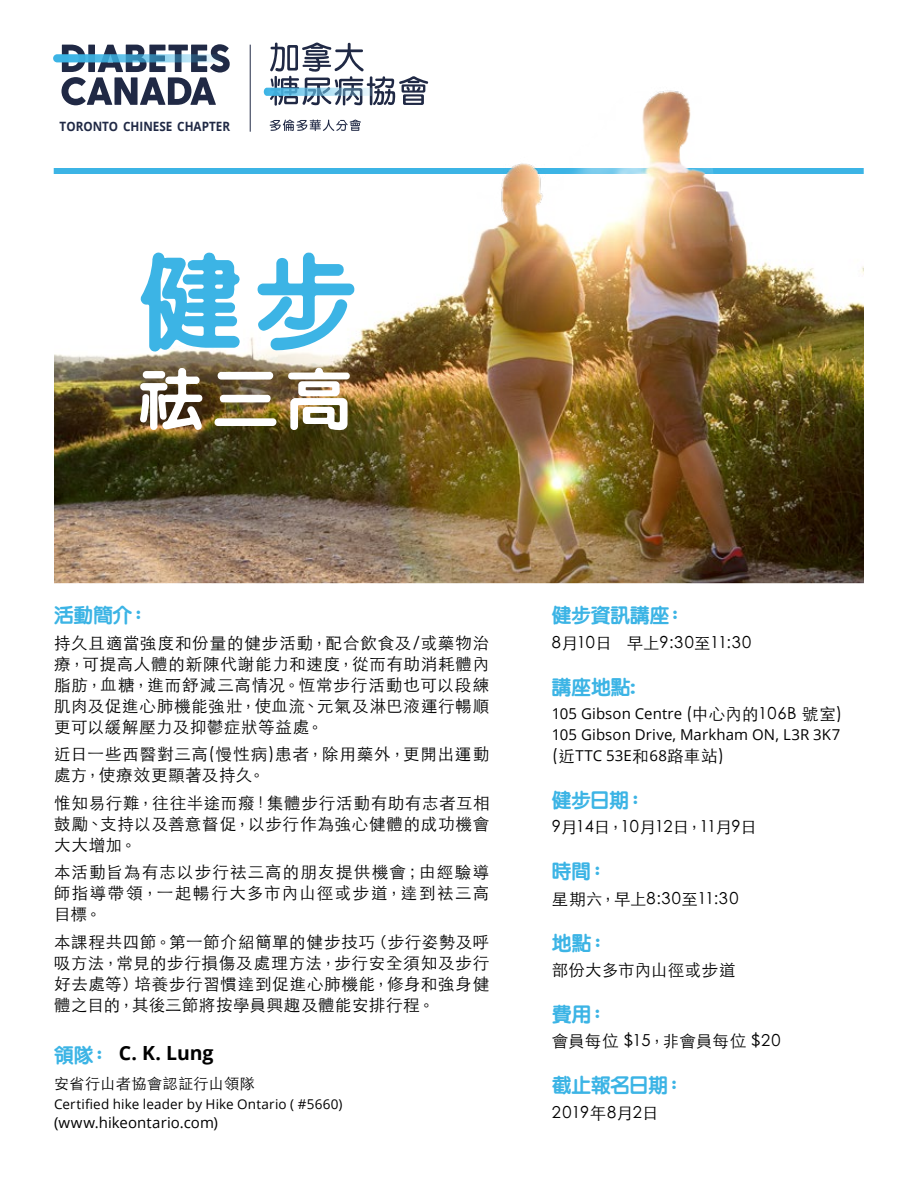
<style>
.page{position:relative;width:918px;height:1188px;background:#fff}
.page>*{position:absolute;margin:0;border:0;box-sizing:border-box;transform-origin:0 0}
.t1{font:800 101.7px "Han Wang Yen";color:#3cb4e5}
.t2{font:800 64.2px "Han Wang Yen";color:#fff}
.t3{font:800 19.5px "Han Wang Yen";letter-spacing:.005em;color:#3cb4e5}
.t4{font:700 19.5px "Open Sans";color:#000}
.t5{font:300 16.5px/21px "ST Heiti TC";letter-spacing:.04em;color:#000;text-align:justify}
.t6{font:300 16.5px "ST Heiti TC";color:#000}
.t7{font:300 16.5px "ST Heiti TC";letter-spacing:-.025em;color:#000}
.t8{font:300 16.5px "ST Heiti TC";letter-spacing:.01em;color:#000}
.t9{font:300 16.5px "ST Heiti TC";letter-spacing:.015em;color:#000}
.t10{font:15px/21px "Open Sans";letter-spacing:.005em;color:#000;text-align:justify}
.t11{font:300 15px "ST Heiti TC";letter-spacing:.03em;color:#000}
.t12{font:13.5px "Open Sans";letter-spacing:.01em;color:#000}
.t13{font:700 12.9px "Open Sans";color:#202945;scale:.91 1}
.s1{font-family:"Han Wang Yen";font-weight:800;color:#3cb4e5}
.s2{font-family:"ST Heiti TC";font-weight:300;font-size:16.5px}
</style>
<div class="page">
<svg style="left:53px;top:44px;width:177px;height:26px"></svg>
<svg style="left:270px;top:43px;width:94px;height:27px"></svg>
<hr style="left:250px;top:45px;width:1px;height:87px;background:#202945">
<img style="left:54px;top:70px;width:810px;height:513px">
<p class="t13" style="left:60px;top:117px;width:189px">TORONTO CHINESE CHAPTER</p>
<h1 class="t1" style="left:139px;top:247px;width:219px">健步</h1>
<h2 class="t2" style="left:139px;top:364px;width:214px">祛三高</h2>
<p class="t3" style="left:54px;top:605px;width:95px">活動簡介：</p>
<p class="t5" style="left:54px;top:631px;width:437px">持久且適當強度和份量的健步活動，配合飲食及/或藥物治療，可提高人體的新陳代謝能力和速度，從而有助消耗體內脂肪，血糖，進而舒減三高情况。恆常步行活動也可以段練肌肉及促進心肺機能強壯，使血流、元氣及淋巴液運行暢順更可以緩解壓力及抑鬱症狀等益處。</p>
<p class="t5" style="left:54px;top:742px;width:437px">近日一些西醫對三高(慢性病)患者，除用藥外，更開出運動處方，使療效更顯著及持久。</p>
<p class="t5" style="left:54px;top:791px;width:437px">惟知易行難，往往半途而癈！集體步行活動有助有志者互相鼓勵、支持以及善意督促，以步行作為強心健體的成功機會大大增加。</p>
<p class="t5" style="left:54px;top:860px;width:437px">本活動旨為有志以步行祛三高的朋友提供機會；由經驗導師指導帶領，一起暢行大多市內山徑或步道，達到袪三高目標。</p>
<p class="t5" style="left:54px;top:930px;width:437px">本課程共四節。第一節介紹簡單的健步技巧（步行姿勢及呼吸方法，常見的步行損傷及處理方法，步行安全須知及步行好去處等）培養步行習慣達到促進心肺機能，修身和強身健體之目的，其後三節將按學員興趣及體能安排行程。</p>
<p class="t4" style="left:54px;top:1039px;width:161px"><span class="s1">領隊：</span> C. K. Lung</p>
<p class="t11" style="left:54px;top:1070px;width:203px">安省行山者協會認証行山領隊</p>
<p class="t12" style="left:54px;top:1095px;width:290px">Certified hike leader by Hike Ontario ( #5660)</p>
<p class="t10" style="left:54px;top:1112px;width:166px">(www.hikeontario.com)</p>
<p class="t3" style="left:552px;top:605px;width:134px">健步資訊講座：</p>
<p class="t6" style="left:552px;top:629px;width:201px">8月10日 早上9:30至11:30</p>
<p class="t3" style="left:552px;top:676px;width:85px">講座地點:</p>
<p class="t10" style="left:552px;top:703px;width:292px">105 Gibson Centre <span class="s2">(中心內的106B 號室)<br></span>105 Gibson Drive, Markham ON, L3R 3K7 <span class="s2">(近</span>TTC 53E<span class="s2">和</span>68<span class="s2">路車站)</span></p>
<p class="t3" style="left:552px;top:790px;width:94px">健步日期：</p>
<p class="t7" style="left:552px;top:813px;width:206px">9月14日，10月12日，11月9日</p>
<p class="t3" style="left:552px;top:861px;width:56px">時間：</p>
<p class="t5" style="left:552px;top:886px;width:188px">星期六，早上8:30至11:30</p>
<p class="t3" style="left:552px;top:932px;width:57px">地點：</p>
<p class="t8" style="left:552px;top:956px;width:185px">部份大多市內山徑或步道</p>
<p class="t3" style="left:552px;top:1003px;width:57px">費用：</p>
<p class="t6" style="left:552px;top:1027px;width:230px">會員每位 $15，非會員每位 $20</p>
<p class="t3" style="left:552px;top:1075px;width:133px">截止報名日期：</p>
<p class="t9" style="left:552px;top:1098px;width:108px">2019年8月2日</p>
</div>
